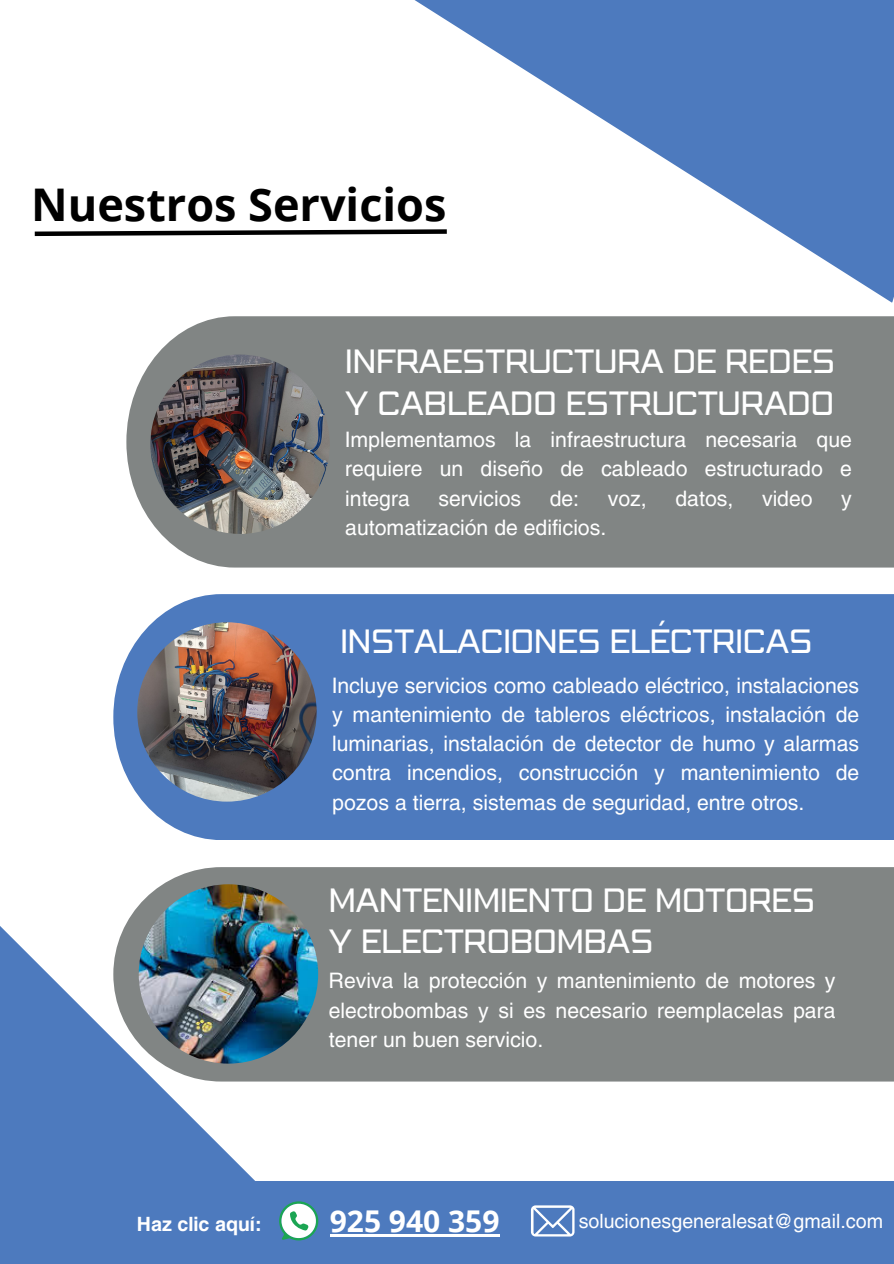
<style>
.page{position:relative;width:894px;height:1264px;background:#fff}
.page>*{position:absolute;margin:0;border:0;box-sizing:border-box;transform-origin:0 0}
.t1{font:700 45px "Open Sans";color:#000}
.t2{font:30.3px/41.7px "Pattanakarn";color:#fff}
.t3{font:700 30px "Open Sans";color:#fff}
.t4{font:21.15px/29.2px "Helios";color:#fff;text-align:justify}
.t5{font:19.5px "Helios";color:#fff}
.t6{font:700 19.5px "Helios";color:#fff}
</style>
<div class="page">
<svg style="left:414px;top:0;width:479px;height:303px"></svg>
<svg style="left:34px;top:227px;width:417px;height:11px"></svg>
<div style="left:126px;top:316px;width:767px;height:251px;background:#818584"></div>
<div style="left:113px;top:594px;width:780px;height:246px;background:#4d7abe"></div>
<svg style="left:0;top:926px;width:340px;height:337px;fill:#4d7abe"></svg>
<div style="left:192px;top:1181px;width:701px;height:82px;background:#4d7abe"></div>
<img style="left:150px;top:354px;width:179px;height:180px;border-radius:50%">
<img style="left:137px;top:622px;width:179px;height:179px;border-radius:50%">
<svg style="left:530px;top:1205px;width:44px;height:31px"></svg>
<div style="left:113px;top:867px;width:780px;height:214px;background:#818584"></div>
<img style="left:139px;top:884px;width:179px;height:179px;border-radius:50%">
<hr style="left:329px;top:1233px;width:170px;height:3px;background:#fff">
<svg style="left:279px;top:1201px;width:39px;height:39px"></svg>
<h1 class="t1" style="left:31px;top:173px;width:416px">Nuestros Servicios</h1>
<p class="t2" style="left:345px;top:342px;width:491px">INFRAESTRUCTURA DE REDES<br>Y CABLEADO ESTRUCTURADO</p>
<h2 class="t4" style="left:345px;top:424px;width:508px">Implementamos la infraestructura necesaria que requiere un diseño de cableado estructurado e integra</h2>
<h2 class="t4" style="left:438px;top:483px;width:84px">servicios</h2>
<h2 class="t4" style="left:549px;top:483px;width:31px">de:</h2>
<h2 class="t4" style="left:607px;top:483px;width:41px">voz,</h2>
<h2 class="t4" style="left:675px;top:483px;width:60px">datos,</h2>
<h2 class="t4" style="left:761px;top:483px;width:52px">video</h2>
<h2 class="t4" style="left:841px;top:483px;width:12px">y</h2>
<h2 class="t4" style="left:345px;top:512px;width:262px">automatización de edificios.</h2>
<p class="t2" style="left:340px;top:621px;width:473px">INSTALACIONES ELÉCTRICAS</p>
<p class="t4" style="left:332px;top:670px;width:528px">Incluye servicios como cableado eléctrico, instalaciones y mantenimiento de tableros eléctricos, instalación de luminarias, instalación de detector de humo y alarmas contra incendios, construcción y mantenimiento de pozos a tierra, sistemas de seguridad, entre otros.</p>
<h3 class="t6" style="left:137px;top:1211px;width:126px">Haz clic aquí:</h3>
<p class="t2" style="left:329px;top:880px;width:487px">MANTENIMIENTO DE MOTORES<br>Y ELECTROBOMBAS</p>
<p class="t4" style="left:329px;top:965px;width:508px">Reviva la protección y mantenimiento de motores y electrobombas y si es necesario reemplacelas para tener un buen servicio.</p>
<h2 class="t3" style="left:329px;top:1199px;width:171px">925 940 359</h2>
<p class="t5" style="left:578px;top:1208px;width:306px">solucionesgeneralesat@gmail.com</p>
</div>
